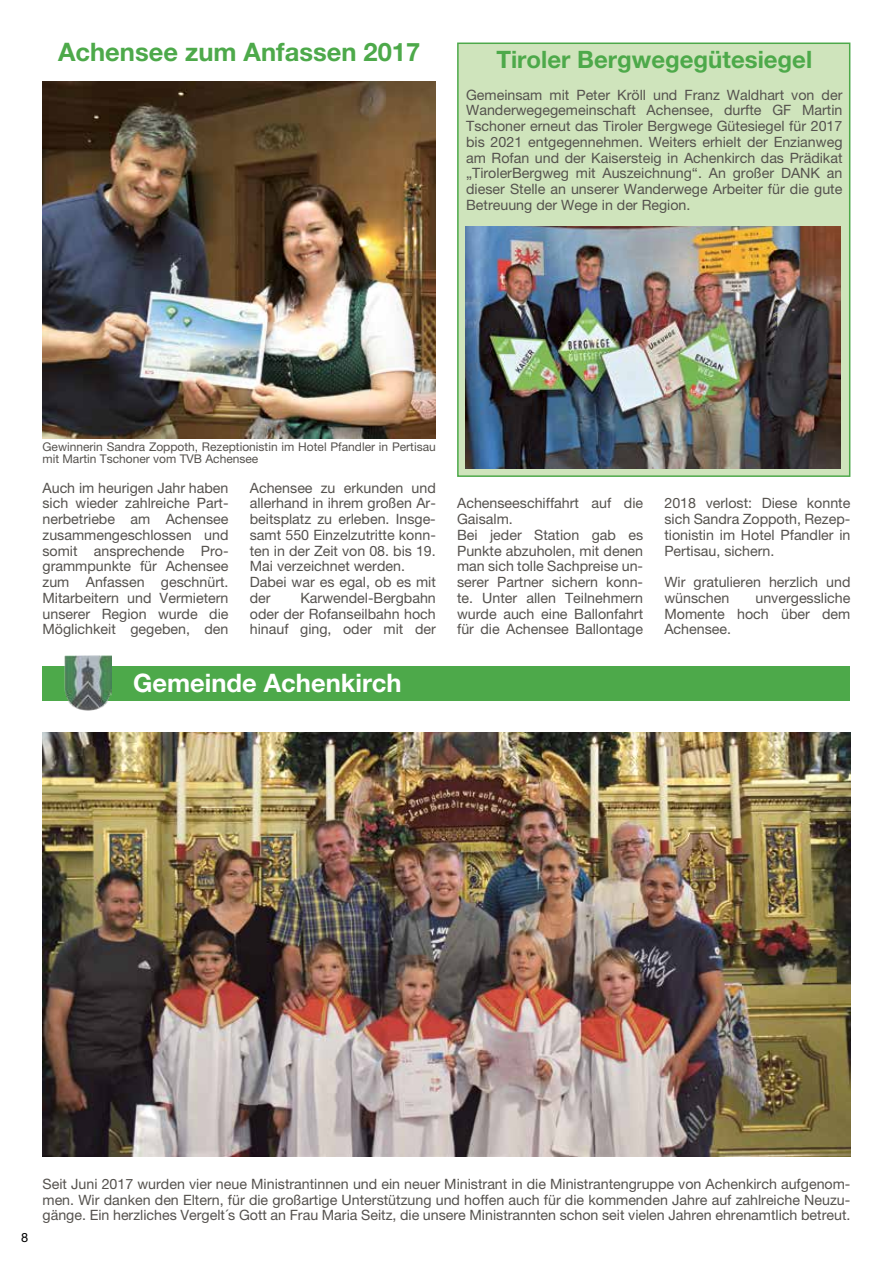
<style>
.page{position:relative;width:893px;height:1263px;background:#fff}
.page>*{position:absolute;margin:0;border:0;box-sizing:border-box;transform-origin:0 0}
.t1{font:700 25.5px "Helvetica Neue LT Pro";color:#4da94a}
.t2{font:700 25.5px "Helvetica Neue LT Pro";color:#fff}
.t3{font:700 24px "Helvetica Neue LT Pro";color:#4da94a}
.t4{font:14.25px/15.8px "Helvetica Neue LT Pro";color:#55524e;text-align:justify}
.t5{font:12.75px "Helvetica Neue LT Pro";color:#000}
.t6{font:12px/12px "Helvetica Neue LT Pro";color:#55524e}
</style>
<div class="page">
<div style="left:43px;top:666px;width:807px;height:34px;background:#4da94a"></div>
<img style="left:64px;top:656px;width:48px;height:55px">
<img style="left:43px;top:732px;width:807px;height:425px">
<div style="left:457px;top:43px;width:393px;height:434px;background:#cfe4bc;border:2px solid #4da94a"></div>
<img style="left:465px;top:226px;width:376px;height:242px">
<img style="left:43px;top:82px;width:393px;height:356px">
<h1 class="t1" style="left:58px;top:36px;width:364px">Achensee zum Anfassen 2017</h1>
<h2 class="t3" style="left:496px;top:45px;width:317px">Tiroler Bergwegegütesiegel</h2>
<p class="t4" style="left:466px;top:86px;width:378px">Gemeinsam mit Peter Kröll und Franz Waldhart von der Wanderwegegemeinschaft Achensee, durfte GF Martin Tschoner erneut das Tiroler Bergwege Gütesiegel für 2017 bis 2021 entgegennehmen. Weiters erhielt der Enzianweg am Rofan und der Kaisersteig in Achenkirch das Prädikat „TirolerBergweg mit Auszeichnung“. An großer DANK an dieser Stelle an unserer Wanderwege Arbeiter für die gute Betreuung der Wege in der Region.</p>
<p class="t6" style="left:43px;top:440px;width:395px">Gewinnerin Sandra Zoppoth, Rezeptionistin im Hotel Pfandler in Pertisau mit Martin Tschoner vom TVB Achensee</p>
<p class="t4" style="left:43px;top:479px;width:188px">Auch im heurigen Jahr haben sich wieder zahlreiche Part&shy;nerbetriebe am Achensee zusammengeschlossen und somit ansprechende Pro&shy;grammpunkte für Achensee zum Anfassen geschnürt.<br>Mitarbeitern und Vermietern unserer Region wurde die Möglichkeit gegeben, den</p>
<p class="t4" style="left:250px;top:479px;width:188px;text-align:left">Achensee zu erkunden und allerhand in ihrem großen Ar&shy;beitsplatz zu erleben. Insge&shy;samt 550 Einzelzutritte konn&shy;ten in der Zeit von 08. bis 19.<br>Mai verzeichnet werden.<br>Dabei war es egal, ob es mit der</p>
<p class="t4" style="left:250px;top:590px;width:188px;text-indent:51px">Karwendel-Bergbahn oder der Rofanseilbahn hoch hinauf ging, oder mit der</p>
<h1 class="t2" style="left:133px;top:667px;width:270px">Gemeinde Achenkirch</h1>
<p class="t4" style="left:457px;top:495px;width:188px;text-align:left">Achenseeschiffahrt auf die<br>Gaisalm.<br>Bei jeder Station gab es<br>Punkte abzuholen, mit denen man sich tolle Sachpreise un&shy;serer Partner sichern konn&shy;te. Unter allen Teilnehmern wurde auch eine Ballonfahrt für die Achensee Ballontage</p>
<p class="t4" style="left:664px;top:495px;width:188px">2018 verlost: Diese konnte sich Sandra Zoppoth, Rezep&shy;tionistin im Hotel Pfandler in Pertisau, sichern.</p>
<p class="t4" style="left:664px;top:574px;width:188px">Wir gratulieren herzlich und wünschen</p>
<p class="t4" style="left:664px;top:590px;width:188px;text-indent:91px">unvergessliche Momente hoch über dem Achensee.</p>
<p class="t5" style="left:21px;top:1229px;width:9px">8</p>
<p class="t4" style="left:43px;top:1176px;width:809px">Seit Juni 2017 wurden vier neue Ministrantinnen und ein neuer Ministrant in die Ministrantengruppe von Achenkirch aufgenom&shy;men. Wir danken den Eltern, für die großartige Unterstützung und hoffen auch für die kommenden Jahre auf zahlreiche Neuzu&shy;gänge. Ein herzliches Vergelt´s Gott an Frau Maria Seitz, die unsere Ministrannten schon seit vielen Jahren ehrenamtlich betreut.</p>
</div>
